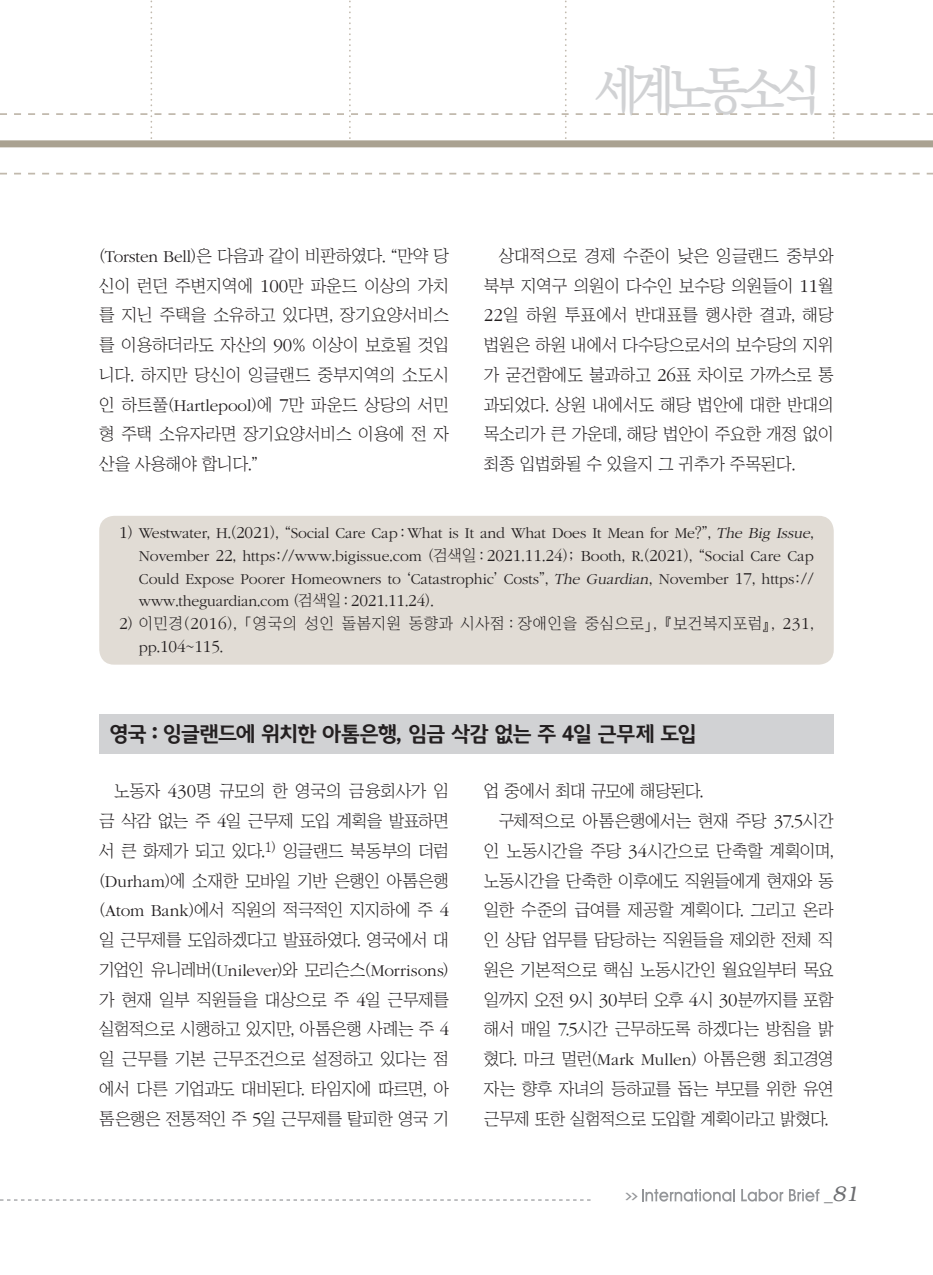
<style>
.page{position:relative;width:933px;height:1275px;background:#fff}
.page>*{position:absolute;margin:0;border:0;box-sizing:border-box;transform-origin:0 0}
.t1{font:500 52.5px "Ko Pub Batang";letter-spacing:-.175em;color:#d1d2d4;scale:.9 1}
.노사정__제목{font:700 21px "Auction Gothic";letter-spacing:-.065em;color:#231f20}
.t2{font:italic 300 21px "Bookman";color:#6c6d70}
.각주{font:300 17.32px "ITC Garamond Std";letter-spacing:-.01em;color:#231f20}
.노사정__본문{font:17.15px/29.8px "Chosunilbo NM";letter-spacing:-.01em;color:#231f20;text-align:justify}
.노사정__본문-2{font:17.15px "Chosunilbo NM";letter-spacing:-.04em;color:#231f20}
.각주-2{font:300 15.75px/22.8px "ITC Garamond Std";color:#231f20;text-align:justify}
.각주-3{font:15.75px "Chosunilbo NM";letter-spacing:.04em;color:#231f20}
.t3{font:700 7.88px "Ko Pub Dotum";color:#939598;scale:2 1}
.s1{font-family:"ITC Garamond Std";font-weight:300}
.s2{font-family:"ITC Garamond Std";font-weight:300;font-size:18.9px}
.s3{font-size:17.32px}
.s4{font-family:"Chosunilbo NM";font-weight:400}
.s5{font-style:italic}
.s6{font-family:"ITC Garamond Std";font-weight:300;font-size:17.32px}
.s7{font-size:15.75px}
.s8{font-family:"Chosunilbo NM";font-weight:400;font-size:15.75px}
.s9{font-family:"Helvetica";font-weight:400;font-style:normal;font-size:17.5px}
</style>
<div class="page">
<svg style="left:0;top:1199px;width:590px;height:1px"></svg>
<svg style="left:0;top:173px;width:933px;height:1px"></svg>
<svg style="left:0;top:0;width:933px;height:147px"></svg>
<svg style="left:642px;top:1189px;width:93px;height:13px"></svg>
<svg style="left:741px;top:1189px;width:42px;height:13px"></svg>
<svg style="left:789px;top:1189px;width:30px;height:12px"></svg>
<div style="left:99px;top:516px;width:734px;height:149px;background:#e1dcd5;border-radius:15px"></div>
<div style="left:99px;top:714px;width:734px;height:40px;background:#d1d2d4"></div>
<h1 class="t1" style="left:595px;top:64px;width:253px">세계노동소식</h1>
<p class="노사정__본문" style="left:99px;top:241px;width:351px">(<span class="s1">Torsten Bell</span>)은 다음과 같이 비판하였다. “만약 당 신이 런던 주변지역에 <span class="s2">100</span>만 파운드 이상의 가치 를 지닌 주택을 소유하고 있다면, 장기요양서비스 를 이용하더라도 자산의 <span class="s2">90</span>% 이상이 보호될 것입 니다. 하지만 당신이 잉글랜드 중부지역의 소도시 인 하트풀(<span class="s1">Hartlepool</span>)에 <span class="s2">7</span>만 파운드 상당의 서민 형 주택 소유자라면 장기요양서비스 이용에 전 자 산을 사용해야 합니다.”</p>
<p class="노사정__본문" style="left:484px;top:241px;width:351px;text-indent:15px">상대적으로 경제 수준이 낮은 잉글랜드 중부와 북부 지역구 의원이 다수인 보수당 의원들이 <span class="s2">11</span>월 <span class="s2">22</span>일 하원 투표에서 반대표를 행사한 결과, 해당 법원은 하원 내에서 다수당으로서의 보수당의 지위 가 굳건함에도 불과하고 <span class="s2">26</span>표 차이로 가까스로 통 과되었다. 상원 내에서도 해당 법안에 대한 반대의 목소리가 큰 가운데, 해당 법안이 주요한 개정 없이 최종 입법화될 수 있을지 그 귀추가 주목된다.</p>
<p class="각주-2" style="left:139px;top:522px;width:676px;text-indent:-20px"><span class="s3">1</span><span class="s4">)</span> Westwater<span class="s4">,</span> H<span class="s4">.(</span><span class="s3">2021</span><span class="s4">), “</span>Social Care Cap <span class="s4">:</span> What is It and What Does It Mean for Me<span class="s4">?”,</span> <span class="s5">The Big Issue</span><span class="s4">, </span>November <span class="s3">22</span><span class="s4">,</span> https<span class="s4">://</span>www<span class="s4">.</span>bigissue<span class="s4">.</span>com <span class="s4">(검색일 :</span> <span class="s3">2021</span><span class="s4">.</span><span class="s3">11</span><span class="s4">.</span><span class="s3">24</span><span class="s4">);</span> Booth<span class="s4">,</span> R<span class="s4">.(</span><span class="s3">2021</span><span class="s4">), “</span>Social Care Cap Could Expose Poorer Homeowners to <span class="s4">‘</span>Catastrophic<span class="s4">’</span> Costs<span class="s4">”,</span> <span class="s5">The Guardian</span><span class="s4">,</span> November <span class="s3">17</span><span class="s4">,</span> https<span class="s4">:// </span>www<span class="s4">.</span>theguardian<span class="s4">.</span>com <span class="s4">(검색일 :</span> <span class="s3">2021</span><span class="s4">.</span><span class="s3">11</span><span class="s4">.</span><span class="s3">24</span><span class="s4">).</span></p>
<p class="각주-3" style="left:119px;top:615px;width:696px"><span class="s6">2</span>) 이민경(<span class="s6">2016</span>), 「영국의 성인 돌봄지원 동향과 시사점 : 장애인을 중심으로」, 『보건복지포럼』, <span class="s6">231</span>,</p>
<p class="각주" style="left:139px;top:637px;width:86px"><span class="s7">pp</span><span class="s8">.</span>104<span class="s8">~</span>115<span class="s8">.</span></p>
<p class="노사정__제목" style="left:109px;top:723px;width:589px">영국 : 잉글랜드에 위치한 아톰은행, 임금 삭감 없는 주 4일 근무제 도입</p>
<p class="노사정__본문" style="left:99px;top:776px;width:351px;text-indent:15px">노동자 <span class="s2">430</span>명 규모의 한 영국의 금융회사가 임 금 삭감 없는 주 <span class="s2">4</span>일 근무제 도입 계획을 발표하면 서 큰 화제가 되고 있다.<sup>1)</sup> 잉글랜드 북동부의 더럼 (<span class="s1">Durham</span>)에 소재한 모바일 기반 은행인 아톰은행 (<span class="s1">Atom Bank</span>)에서 직원의 적극적인 지지하에 주 <span class="s2">4 </span>일 근무제를 도입하겠다고 발표하였다. 영국에서 대 기업인 유니레버(<span class="s1">Unilever</span>)와 모리슨스(<span class="s1">Morrisons</span>) 가 현재 일부 직원들을 대상으로 주 <span class="s2">4</span>일 근무제를 실험적으로 시행하고 있지만, 아톰은행 사례는 주 <span class="s2">4 </span>일 근무를 기본 근무조건으로 설정하고 있다는 점 에서 다른 기업과도 대비된다. 타임지에 따르면, 아 톰은행은 전통적인 주 <span class="s2">5</span>일 근무제를 탈피한 영국 기</p>
<p class="노사정__본문-2" style="left:484px;top:782px;width:221px">업 중에서 최대 규모에 해당된다.</p>
<p class="노사정__본문" style="left:484px;top:806px;width:351px;text-indent:15px">구체적으로 아톰은행에서는 현재 주당 <span class="s2">37</span>.<span class="s2">5</span>시간 인 노동시간을 주당 <span class="s2">34</span>시간으로 단축할 계획이며, 노동시간을 단축한 이후에도 직원들에게 현재와 동 일한 수준의 급여를 제공할 계획이다. 그리고 온라 인 상담 업무를 담당하는 직원들을 제외한 전체 직 원은 기본적으로 핵심 노동시간인 월요일부터 목요 일까지 오전 <span class="s2">9</span>시 <span class="s2">30</span>부터 오후 <span class="s2">4</span>시 <span class="s2">30</span>분까지를 포함 해서 매일 <span class="s2">7</span>.<span class="s2">5</span>시간 근무하도록 하겠다는 방침을 밝 혔다. 마크 멀런(<span class="s1">Mark Mullen</span>) 아톰은행 최고경영 자는 향후 자녀의 등하교를 돕는 부모를 위한 유연 근무제 또한 실험적으로 도입할 계획이라고 밝혔다.</p>
<p class="t3" style="left:625px;top:1192px;width:8px">&gt;&gt;</p>
<p class="t2" style="left:824px;top:1182px;width:36px"><span class="s9">_</span>81</p>
</div>
